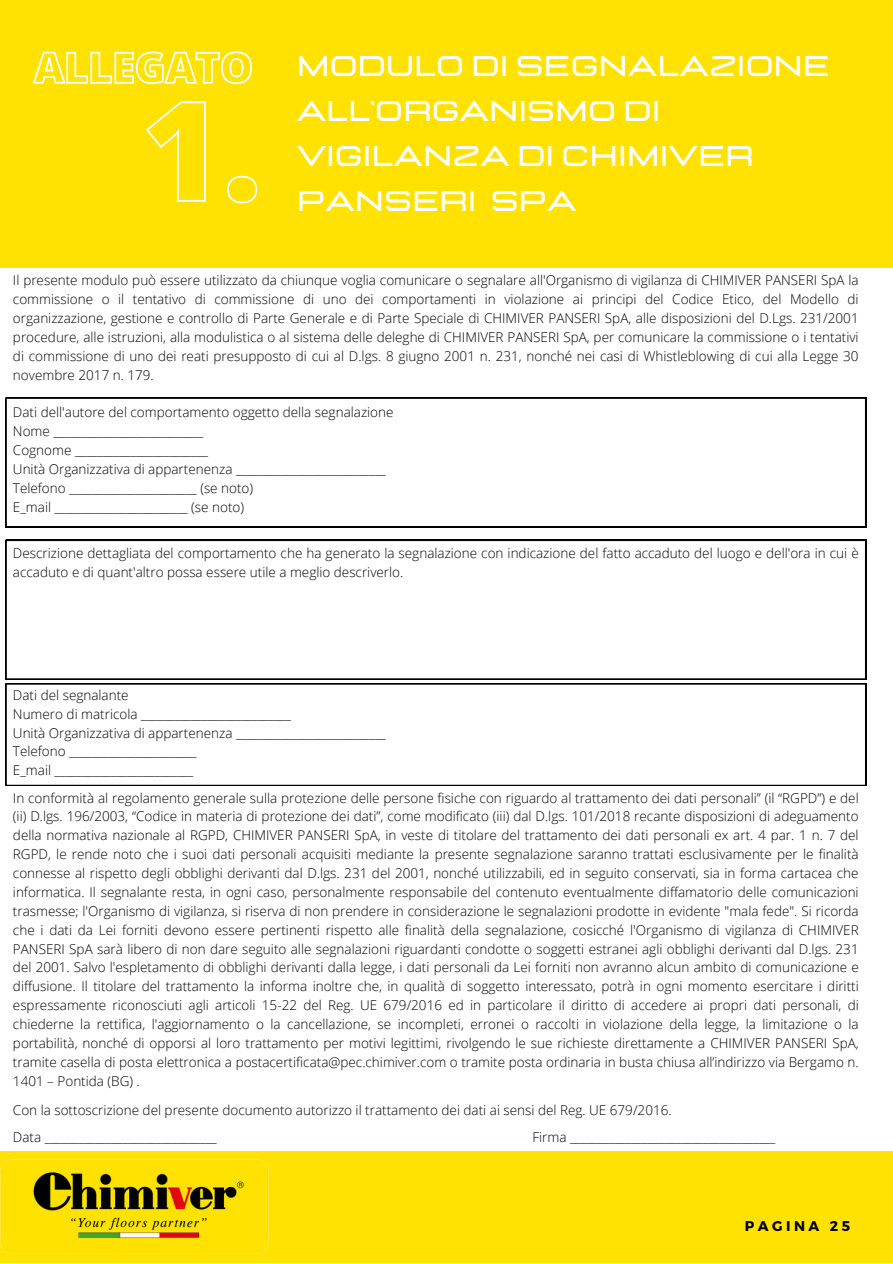
<style>
.page{position:relative;width:893px;height:1264px;background:#fff}
.page>*{position:absolute;margin:0;border:0;box-sizing:border-box;transform-origin:0 0}
.t1{font:700 28.5px/45px "Lastica";color:#fff}
.t2{font:700 14.1px "Montserrat";letter-spacing:.25em;color:#000}
.t3{font:300 13.5px/18.9px "Open Sans";color:#000}
</style>
<div class="page">
<div style="left:0;top:0;width:892px;height:268px;background:#ffe201"></div>
<div style="left:0;top:1151px;width:892px;height:111px;background:#ffe201"></div>
<img style="left:0;top:1159px;width:269px;height:94px">
<svg style="left:6px;top:398px;width:860px;height:129px"></svg>
<svg style="left:32px;top:51px;width:220px;height:34px"></svg>
<svg style="left:146px;top:101px;width:112px;height:103px"></svg>
<svg style="left:6px;top:540px;width:860px;height:139px"></svg>
<svg style="left:6px;top:683px;width:860px;height:103px"></svg>
<h1 class="t1" style="left:297px;top:45px;width:534px">MODULO DI SEGNALAZIONE<br>ALL'ORGANISMO DI<br>VIGILANZA DI CHIMIVER<br>PANSERI SPA</h1>
<p class="t3" style="left:13px;top:270px;width:847px;text-align:justify">Il presente modulo può essere utilizzato da chiunque voglia comunicare o segnalare all'Organismo di vigilanza di CHIMIVER PANSERI SpA la commissione o il tentativo di commissione di uno dei comportamenti in violazione ai principi del Codice Etico, del Modello di organizzazione, gestione e controllo di Parte Generale e di Parte Speciale di CHIMIVER PANSERI SpA, alle disposizioni del D.Lgs. 231/2001 procedure, alle istruzioni, alla modulistica o al sistema delle deleghe di CHIMIVER PANSERI SpA, per comunicare la commissione o i tentativi di commissione di uno dei reati presupposto di cui al D.lgs. 8 giugno 2001 n. 231, nonché nei casi di Whistleblowing di cui alla Legge 30 novembre 2017 n. 179.</p>
<p class="t3" style="left:13px;top:402px;width:382px">Dati dell'autore del comportamento oggetto della segnalazione Nome ___________________________<br>Cognome ________________________<br>Unità Organizzativa di appartenenza ___________________________ Telefono _______________________ (se noto)<br>E_mail ________________________ (se noto)</p>
<p class="t3" style="left:13px;top:543px;width:847px">Descrizione dettagliata del comportamento che ha generato la segnalazione con indicazione del fatto accaduto del luogo e dell'ora in cui è accaduto e di quant'altro possa essere utile a meglio descriverlo.</p>
<p class="t3" style="left:13px;top:685px;width:374px">Dati del segnalante<br>Numero di matricola ___________________________<br>Unità Organizzativa di appartenenza ___________________________ Telefono _______________________<br>E_mail _________________________</p>
<p class="t3" style="left:13px;top:788px;width:847px;text-align:justify">In conformità al regolamento generale sulla protezione delle persone fisiche con riguardo al trattamento dei dati personali” (il “RGPD”) e del (ii) D.lgs. 196/2003, “Codice in materia di protezione dei dati”, come modificato (iii) dal D.lgs. 101/2018 recante disposizioni di adeguamento della normativa nazionale al RGPD, CHIMIVER PANSERI SpA, in veste di titolare del trattamento dei dati personali ex art. 4 par. 1 n. 7 del RGPD, le rende noto che i suoi dati personali acquisiti mediante la presente segnalazione saranno trattati esclusivamente per le finalità connesse al rispetto degli obblighi derivanti dal D.lgs. 231 del 2001, nonché utilizzabili, ed in seguito conservati, sia in forma cartacea che informatica. Il segnalante resta, in ogni caso, personalmente responsabile del contenuto eventualmente diffamatorio delle comunicazioni trasmesse; l'Organismo di vigilanza, si riserva di non prendere in considerazione le segnalazioni prodotte in evidente "mala fede". Si ricorda che i dati da Lei forniti devono essere pertinenti rispetto alle finalità della segnalazione, cosicché l'Organismo di vigilanza di CHIMIVER PANSERI SpA sarà libero di non dare seguito alle segnalazioni riguardanti condotte o soggetti estranei agli obblighi derivanti dal D.lgs. 231 del 2001. Salvo l'espletamento di obblighi derivanti dalla legge, i dati personali da Lei forniti non avranno alcun ambito di comunicazione e diffusione. Il titolare del trattamento la informa inoltre che, in qualità di soggetto interessato, potrà in ogni momento esercitare i diritti espressamente riconosciuti agli articoli 15-22 del Reg. UE 679/2016 ed in particolare il diritto di accedere ai propri dati personali, di chiederne la rettifica, l'aggiornamento o la cancellazione, se incompleti, erronei o raccolti in violazione della legge, la limitazione o la portabilità, nonché di opporsi al loro trattamento per motivi legittimi, rivolgendo le sue richieste direttamente a CHIMIVER PANSERI SpA, tramite casella di posta elettronica a postacertificata@pec.chimiver.com o tramite posta ordinaria in busta chiusa all’indirizzo via Bergamo n.<br>1401 – Pontida (BG) .</p>
<p class="t3" style="left:13px;top:1096px;width:660px;line-height:27.3px">Con la sottoscrizione del presente documento autorizzo il trattamento dei dati ai sensi del Reg. UE 679/2016.<br>Data _______________________________</p>
<p class="t3" style="left:532px;top:1127px;width:244px">Firma _____________________________________</p>
<p class="t2" style="left:744px;top:1216px;width:107px">PAGINA 25</p>
</div>
